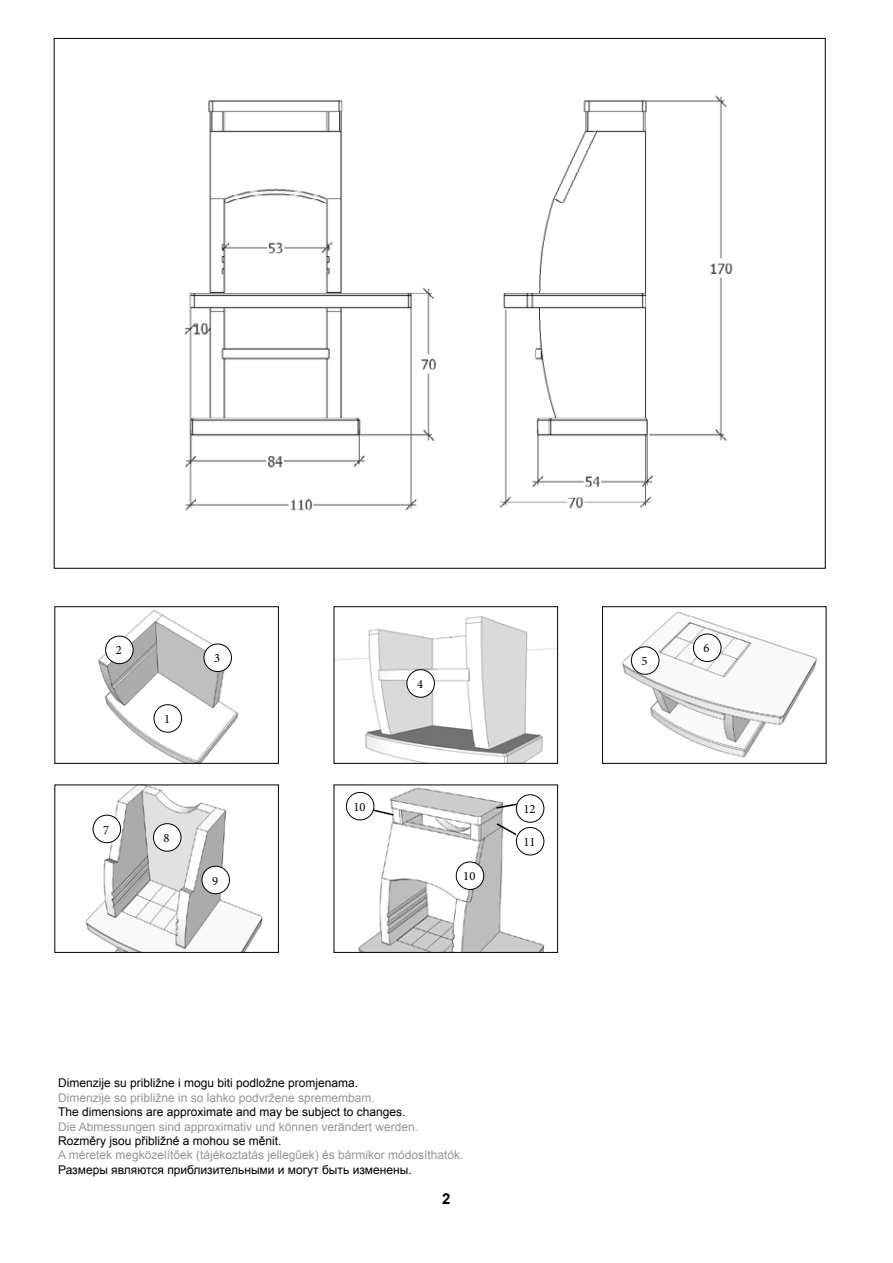
<style>
.page{position:relative;width:893px;height:1263px;background:#fff}
.page>*{position:absolute;margin:0;border:0;box-sizing:border-box;transform-origin:0 0}
.t1{font:700 15px "Arial";color:#000}
.t2{font:12.6px "Minion Pro";color:#000}
.t3{font:12px "Arial";color:#000}
.t4{font:12px "Arial";color:#939598}
</style>
<div class="page">
<img style="left:184px;top:95px;width:549px;height:416px">
<img style="left:98px;top:609px;width:141px;height:152px">
<div style="left:55px;top:606px;width:224px;height:157px;border:1px solid #000"></div>
<img style="left:336px;top:616px;width:220px;height:145px">
<div style="left:334px;top:606px;width:224px;height:157px;border:1px solid #000"></div>
<img style="left:622px;top:611px;width:195px;height:147px">
<div style="left:602px;top:606px;width:224px;height:157px;border:1px solid #000"></div>
<img style="left:85px;top:787px;width:178px;height:163px">
<img style="left:345px;top:787px;width:200px;height:163px">
<div style="left:154px;top:705px;width:28px;height:27px;background:#fff;border-radius:50%"></div>
<div style="left:154px;top:704px;width:28px;height:29px;border:1px solid #000;border-radius:50%"></div>
<div style="left:106px;top:636px;width:27px;height:28px;background:#fff;border-radius:50%"></div>
<div style="left:105px;top:636px;width:29px;height:28px;border:1px solid #000;border-radius:50%"></div>
<div style="left:204px;top:644px;width:27px;height:27px;background:#fff;border-radius:50%"></div>
<div style="left:204px;top:644px;width:28px;height:28px;border:1px solid #000;border-radius:50%"></div>
<div style="left:407px;top:670px;width:27px;height:27px;background:#fff;border-radius:50%"></div>
<div style="left:406px;top:669px;width:29px;height:29px;border:1px solid #000;border-radius:50%"></div>
<div style="left:631px;top:647px;width:28px;height:27px;background:#fff;border-radius:50%"></div>
<div style="left:631px;top:646px;width:28px;height:29px;border:1px solid #000;border-radius:50%"></div>
<div style="left:693px;top:634px;width:28px;height:27px;background:#fff;border-radius:50%"></div>
<div style="left:693px;top:634px;width:28px;height:28px;border:1px solid #000;border-radius:50%"></div>
<div style="left:93px;top:815px;width:28px;height:28px;background:#fff;border-radius:50%"></div>
<div style="left:93px;top:815px;width:28px;height:28px;border:1px solid #000;border-radius:50%"></div>
<div style="left:153px;top:824px;width:28px;height:27px;background:#fff;border-radius:50%"></div>
<div style="left:153px;top:823px;width:28px;height:28px;border:1px solid #000;border-radius:50%"></div>
<div style="left:202px;top:866px;width:27px;height:28px;background:#fff;border-radius:50%"></div>
<div style="left:202px;top:866px;width:28px;height:28px;border:1px solid #000;border-radius:50%"></div>
<div style="left:456px;top:862px;width:28px;height:27px;background:#fff;border-radius:50%"></div>
<div style="left:456px;top:861px;width:28px;height:29px;border:1px solid #000;border-radius:50%"></div>
<div style="left:516px;top:795px;width:28px;height:27px;background:#fff;border-radius:50%"></div>
<div style="left:516px;top:794px;width:28px;height:29px;border:1px solid #000;border-radius:50%"></div>
<div style="left:516px;top:827px;width:28px;height:28px;background:#fff;border-radius:50%"></div>
<div style="left:516px;top:827px;width:28px;height:28px;border:1px solid #000;border-radius:50%"></div>
<div style="left:346px;top:792px;width:28px;height:28px;background:#fff;border-radius:50%"></div>
<div style="left:346px;top:792px;width:28px;height:28px;border:1px solid #000;border-radius:50%"></div>
<svg style="left:371px;top:808px;width:24px;height:9px"></svg>
<svg style="left:495px;top:822px;width:23px;height:14px"></svg>
<svg style="left:495px;top:802px;width:23px;height:8px"></svg>
<p class="t2" style="left:116px;top:642px;width:8px">2</p>
<p class="t2" style="left:103px;top:821px;width:8px">7</p>
<p class="t2" style="left:164px;top:710px;width:8px">1</p>
<p class="t2" style="left:164px;top:829px;width:8px">8</p>
<p class="t2" style="left:214px;top:650px;width:8px">3</p>
<p class="t2" style="left:212px;top:872px;width:8px">9</p>
<p class="t2" style="left:353px;top:798px;width:14px">10</p>
<p class="t2" style="left:417px;top:676px;width:8px">4</p>
<p class="t2" style="left:463px;top:868px;width:14px">10</p>
<p class="t2" style="left:523px;top:801px;width:14px">12</p>
<p class="t2" style="left:523px;top:833px;width:14px">11</p>
<p class="t3" style="left:58px;top:1075px;width:302px">Dimenzije su približne i mogu biti podložne promjenama.</p>
<p class="t4" style="left:58px;top:1090px;width:318px">Dimenzije so približne in so lahko podvržene spremembam.</p>
<p class="t3" style="left:58px;top:1104px;width:349px">The dimensions are approximate and may be subject to changes.</p>
<p class="t4" style="left:58px;top:1118px;width:362px">Die Abmessungen sind approximativ und können verändert werden.</p>
<p class="t3" style="left:58px;top:1133px;width:225px">Rozměry jsou přibližné a mohou se měnit.</p>
<p class="t4" style="left:58px;top:1147px;width:407px">A méretek megközelítőek (tájékoztatás jellegűek) és bármikor módosíthatók.</p>
<p class="t3" style="left:58px;top:1162px;width:355px">Размеры являются приблизительными и могут быть изменены.</p>
<p class="t1" style="left:442px;top:1188px;width:10px">2</p>
<p class="t2" style="left:641px;top:653px;width:8px">5</p>
<p class="t2" style="left:704px;top:640px;width:8px">6</p>
</div>
